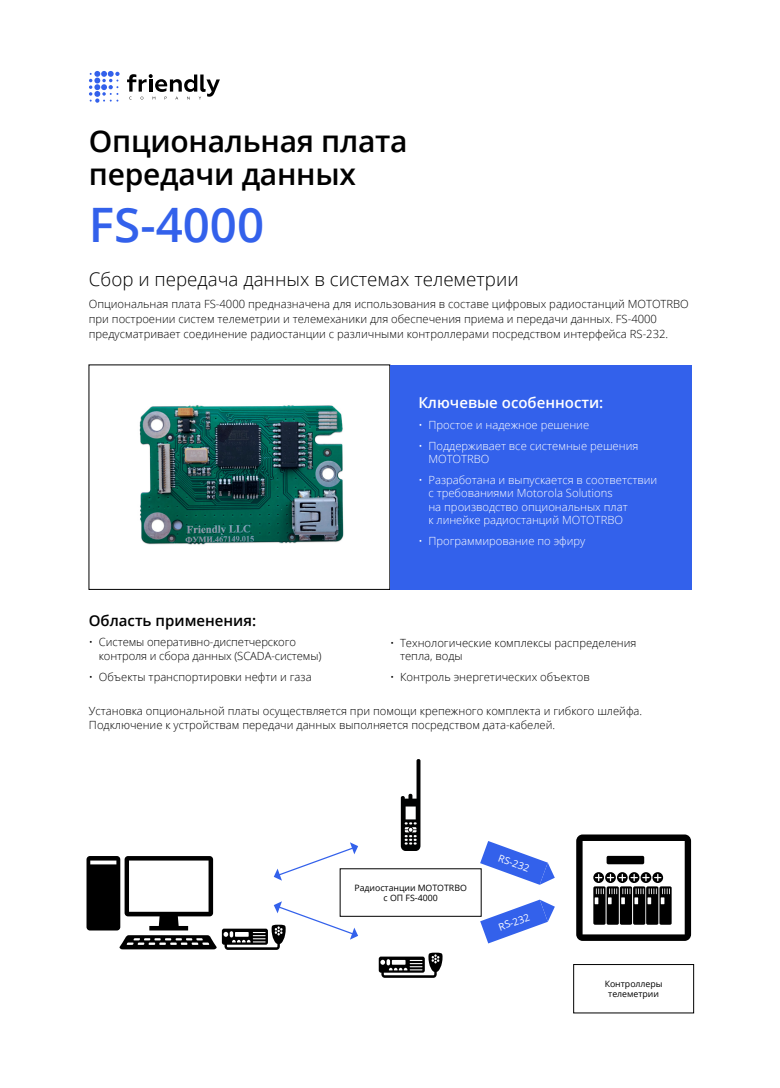
<style>
.page{position:relative;width:780px;height:1088px;background:#fff}
.page>*{position:absolute;margin:0;border:0;box-sizing:border-box;transform-origin:0 0}
.t1{font:600 47.5px "Open Sans";color:#3361eb}
.t2{font:600 30px/32.5px "Open Sans";letter-spacing:-.01em;color:#000}
.t3{font:300 18.75px "Open Sans";color:#000}
.t4{font:600 15px "Open Sans";color:#fff}
.t5{font:600 15px "Open Sans";color:#000}
.t6{font:300 11.25px/13.5px "Open Sans";color:#000}
.t7{font:300 11.25px/13.5px "Open Sans";color:#fff}
.t8{font:10px "Open Sans";color:#fff}
.t9{font:8.75px/10px "Open Sans";color:#000;text-align:center}
</style>
<div class="page">
<svg style="left:89px;top:71px;width:30px;height:32px"></svg>
<svg style="left:127px;top:74px;width:93px;height:26px"></svg>
<img style="left:139px;top:405px;width:205px;height:140px">
<svg style="left:401px;top:759px;width:19px;height:92px"></svg>
<svg style="left:379px;top:952px;width:64px;height:26px"></svg>
<svg style="left:576px;top:834px;width:115px;height:107px"></svg>
<svg style="left:86px;top:842px;width:272px;height:108px"></svg>
<div style="left:573px;top:964px;width:120px;height:49px;border:1px solid #000"></div>
<svg style="left:480px;top:841px;width:74px;height:44px"></svg>
<svg style="left:480px;top:899px;width:75px;height:44px"></svg>
<div style="left:390px;top:365px;width:301px;height:224px;background:#3361eb"></div>
<h2 class="t2" style="left:89px;top:125px;width:320px">Опциональная плата передачи данных</h2>
<h1 class="t1" style="left:89px;top:192px;width:177px">FS-4000</h1>
<h3 class="t3" style="left:89px;top:267px;width:431px">Сбор и передача данных в системах телеметрии</h3>
<p class="t6" style="left:89px;top:296px;width:601px;line-height:15px">Опциональная плата FS-4000 предназначена для использования в составе цифровых радиостанций MOTOTRBO при построении систем телеметрии и телемеханики для обеспечения приема и передачи данных. FS-4000 предусматривает соединение радиостанции с различными контроллерами посредством интерфейса RS-232.</p>
<h3 class="t4" style="left:418px;top:393px;width:186px">Ключевые особенности:</h3>
<p class="t7" style="left:418px;top:418px;width:172px">• Простое и надежное решение</p>
<p class="t7" style="left:428px;top:438px;width:211px;text-indent:-10px">• Поддерживает все системные решения<br>MOTOTRBO</p>
<p class="t7" style="left:428px;top:472px;width:230px;text-indent:-10px">• Разработана и выпускается в соответствии с требованиями Motorola Solutions<br>на производство опциональных плат<br>к линейке радиостанций MOTOTRBO</p>
<p class="t7" style="left:418px;top:534px;width:169px">• Программирование по эфиру</p>
<h3 class="t5" style="left:89px;top:610px;width:169px">Область применения:</h3>
<p class="t6" style="left:99px;top:635px;width:224px;text-indent:-10px">• Системы оперативно-диспетчерского контроля и сбора данных (SCADA-системы)</p>
<p class="t6" style="left:89px;top:669px;width:224px">• Объекты транспортировки нефти и газа</p>
<p class="t6" style="left:400px;top:635px;width:238px;text-indent:-10px">• Технологические комплексы распределения тепла, воды</p>
<p class="t6" style="left:390px;top:670px;width:201px">• Контроль энергетических объектов</p>
<p class="t6" style="left:89px;top:704px;width:554px">Установка опциональной платы осуществляется при помощи крепежного комплекта и гибкого шлейфа.<br>Подключение к устройствам передачи данных выполняется посредством дата-кабелей.</p>
<p class="t9" style="left:354px;top:882px;width:114px">Радиостанции MOTOTRBO с ОП FS-4000</p>
<p class="t8" style="left:501px;top:851px;width:34px;rotate:20deg">RS-232</p>
<p class="t8" style="left:496px;top:921px;width:34px;rotate:-20deg">RS-232</p>
<p class="t9" style="left:604px;top:979px;width:59px">Контроллеры телеметрии</p>
</div>
